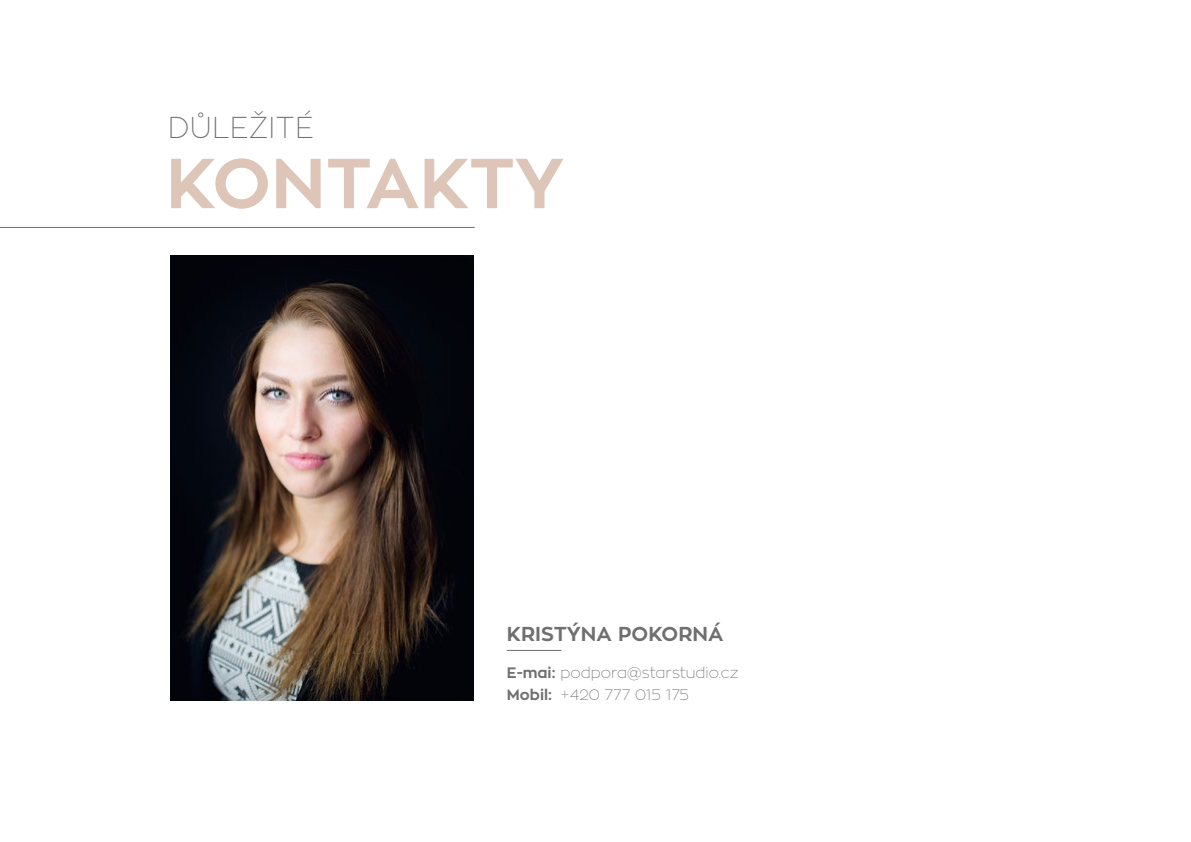
<style>
.page{position:relative;width:1191px;height:842px;background:#fff}
.page>*{position:absolute;margin:0;border:0;box-sizing:border-box;transform-origin:0 0}
.t1{font:700 70px "Zona Pro";color:#ddc5b8}
.t2{font:100 30px "Zona Pro";color:#706f6f}
.t3{font:700 20px "Zona Pro";color:#706f6f}
.t4{font:100 15px/22px "Zona Pro";color:#706f6f}
.s1{font-weight:700}
</style>
<div class="page">
<hr style="left:0;top:227px;width:474px;height:1px;background:#706f6f">
<img style="left:170px;top:256px;width:304px;height:444px">
<hr style="left:507px;top:650px;width:54px;height:1px;background:#706f6f">
<h2 class="t2" style="left:168px;top:109px;width:148px">DŮLEŽITÉ</h2>
<h1 class="t1" style="left:166px;top:138px;width:399px">KONTAKTY</h1>
<h3 class="t3" style="left:507px;top:621px;width:218px">KRISTÝNA POKORNÁ</h3>
<p class="t4" style="left:507px;top:662px;width:233px"><span class="s1">E-mai:</span> podpora@starstudio.cz<br><span class="s1">Mobil:</span> +420 777 015 175</p>
</div>
